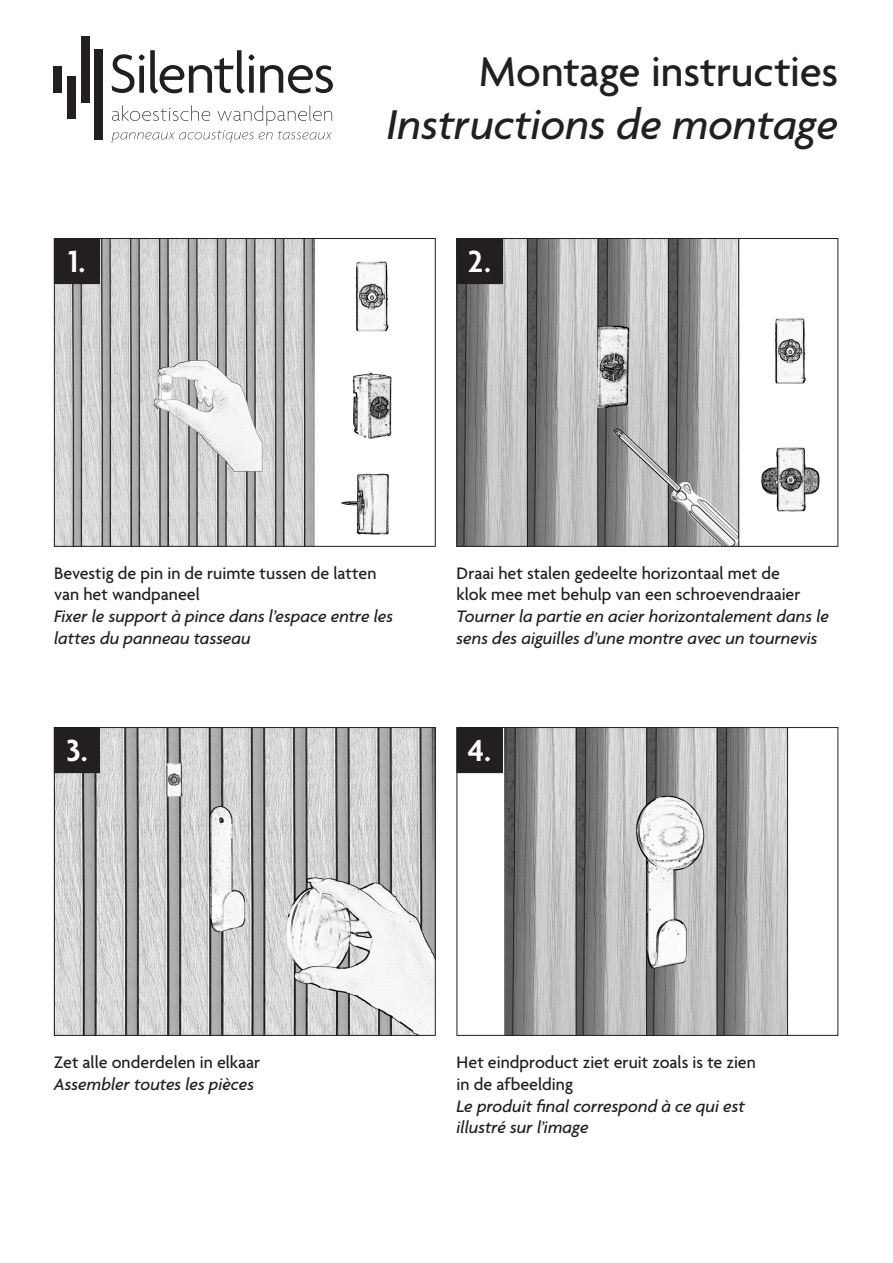
<style>
.page{position:relative;width:893px;height:1263px;background:#fff}
.page>*{position:absolute;margin:0;border:0;box-sizing:border-box;transform-origin:0 0}
.t1{font:italic 500 45px "Agenda";color:#231f20}
.t2{font:500 45px "Agenda";letter-spacing:-.005em;color:#231f20}
.t3{font:600 33px "Agenda";color:#fff}
.t4{font:italic 500 18px/21.6px "Agenda";color:#231f20}
.t5{font:500 18px/21.6px "Agenda";color:#231f20}
</style>
<div class="page">
<img style="left:56px;top:240px;width:336px;height:305px">
<div style="left:54px;top:238px;width:382px;height:309px;border:1px solid #231f20"></div>
<img style="left:459px;top:240px;width:361px;height:305px">
<div style="left:457px;top:238px;width:381px;height:309px;border:1px solid #231f20"></div>
<img style="left:56px;top:729px;width:378px;height:305px">
<div style="left:54px;top:727px;width:382px;height:309px;border:1px solid #231f20"></div>
<img style="left:459px;top:729px;width:330px;height:305px">
<div style="left:457px;top:727px;width:381px;height:309px;border:1px solid #231f20"></div>
<div style="left:95px;top:49px;width:8px;height:91px;background:#231f20"></div>
<div style="left:54px;top:66px;width:8px;height:27px;background:#231f20"></div>
<div style="left:81px;top:36px;width:8px;height:67px;background:#231f20"></div>
<div style="left:68px;top:76px;width:8px;height:43px;background:#231f20"></div>
<svg style="left:112px;top:50px;width:142px;height:44px"></svg>
<svg style="left:260px;top:65px;width:73px;height:28px"></svg>
<svg style="left:112px;top:105px;width:220px;height:38px"></svg>
<div style="left:54px;top:238px;width:45px;height:46px;background:#231f20"></div>
<div style="left:54px;top:238px;width:46px;height:46px;border:1px solid #231f20"></div>
<div style="left:54px;top:727px;width:45px;height:46px;background:#231f20"></div>
<div style="left:54px;top:727px;width:46px;height:46px;border:1px solid #231f20"></div>
<div style="left:457px;top:238px;width:45px;height:46px;background:#231f20"></div>
<div style="left:457px;top:727px;width:45px;height:46px;background:#231f20"></div>
<h2 class="t3" style="left:68px;top:244px;width:19px">1.</h2>
<h1 class="t2" style="left:479px;top:47px;width:360px">Montage instructies</h1>
<h1 class="t1" style="left:386px;top:98px;width:453px">Instructions de montage</h1>
<h2 class="t3" style="left:468px;top:244px;width:25px">2.</h2>
<p class="t5" style="left:54px;top:563px;width:324px">Bevestig de pin in de ruimte tussen de latten van het wandpaneel</p>
<p class="t4" style="left:54px;top:605px;width:341px">Fixer le support à pince dans ’lespace entre les lattes du panneau tasseau</p>
<h2 class="t3" style="left:66px;top:733px;width:23px">3.</h2>
<p class="t5" style="left:457px;top:563px;width:345px">Draai het stalen gedeelte horizontaal met de klok mee met behulp van een schroevendraaier</p>
<p class="t4" style="left:457px;top:605px;width:374px">Tourner la partie en acier horizontalement dans le sens des aiguilles ’d une montre avec un tournevis</p>
<h2 class="t3" style="left:468px;top:733px;width:25px">4.</h2>
<p class="t5" style="left:54px;top:1053px;width:208px">Zet alle onderdelen in elkaar</p>
<p class="t4" style="left:54px;top:1073px;width:202px">Assembler toutes les pièces</p>
<p class="t5" style="left:457px;top:1053px;width:301px">Het eindproduct ziet eruit zoals teis zien in de afbeelding</p>
<p class="t4" style="left:457px;top:1095px;width:290px">Le produit final correspond à ce qui est illustré sur ’limage</p>
</div>
